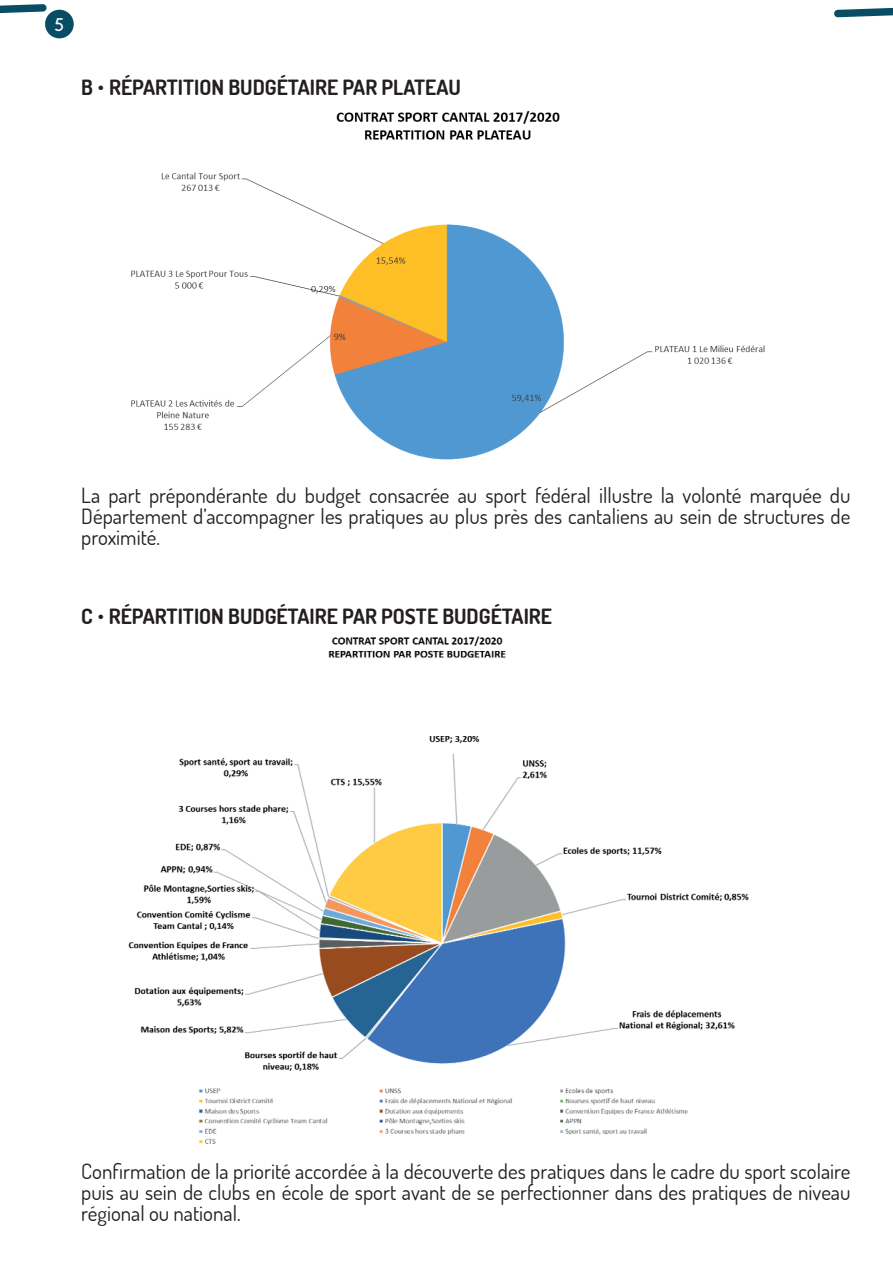
<style>
.page{position:relative;width:893px;height:1263px;background:#fff}
.page>*{position:absolute;margin:0;border:0;box-sizing:border-box;transform-origin:0 0}
.t1{font:21px/21px "Dosis";color:#231f20;text-align:justify}
.t2{font:700 21px "Dosis";color:#231f20}
.t3{font:18px "Biko";color:#fff}
.s1{font-family:"Proxima Nova";font-weight:400}
</style>
<div class="page">
<svg style="left:0;top:4px;width:74px;height:35px"></svg>
<img style="left:131px;top:111px;width:634px;height:349px">
<img style="left:128px;top:636px;width:621px;height:508px">
<svg style="left:834px;top:7px;width:59px;height:10px"></svg>
<p class="t3" style="left:55px;top:14px;width:11px">5</p>
<p class="t2" style="left:81px;top:73px;width:381px">B <span class="s1">•</span> RÉPARTITION BUDGÉTAIRE PAR PLATEAU</p>
<p class="t1" style="left:81px;top:484px;width:771px">La part prépondérante du budget consacrée au sport fédéral illustre la volonté marquée du Département d’accompagner les pratiques au plus près des cantaliens au sein de structures de proximité.</p>
<p class="t2" style="left:81px;top:602px;width:472px">C <span class="s1">•</span> RÉPARTITION BUDGÉTAIRE PAR POSTE BUDGÉTAIRE</p>
<p class="t1" style="left:81px;top:1160px;width:771px">Confirmation de la priorité accordée à la découverte des pratiques dans le cadre du sport scolaire puis au sein de clubs en école de sport avant de se perfectionner dans des pratiques de niveau régional ou national.</p>
</div>
